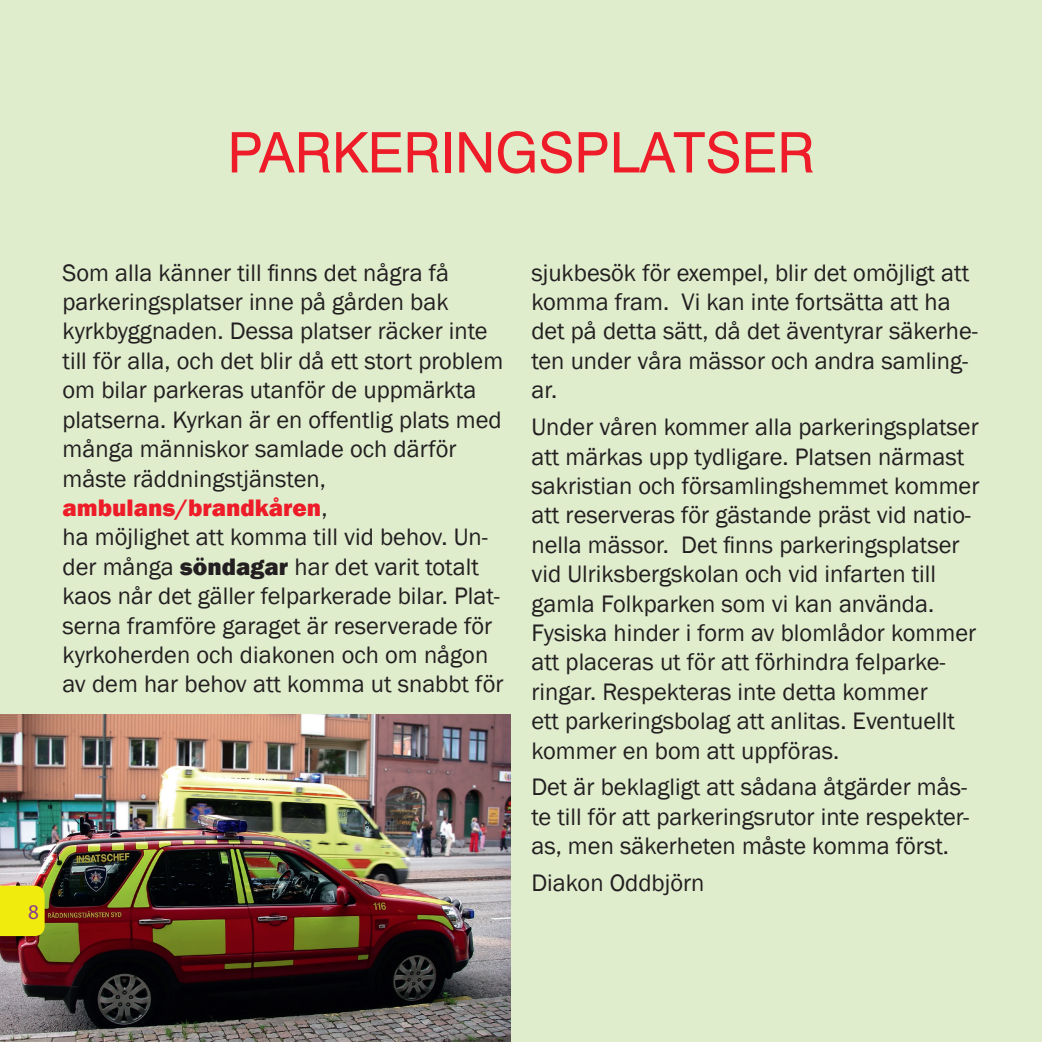
<style>
.page{position:relative;width:1042px;height:1042px;background:#dfedcd}
.page>*{position:absolute;margin:0;border:0;box-sizing:border-box;transform-origin:0 0}
.t1{font:56px "Swiss 721 BT";color:#ee1c28}
.t2{font:24.5px/29.4px "Franklin Gothic";color:#231f20}
.t3{font:21px "Myriad Pro";color:#893a90}
.s1{font-weight:800;color:#ee1c28}
.s2{font-weight:800}
</style>
<div class="page">
<img style="left:0;top:714px;width:510px;height:328px">
<div style="left:0;top:885px;width:45px;height:51px;background:#f0ea0d"></div>
<h1 class="t1" style="left:227px;top:118px;width:588px">PARKERINGSPLATSER</h1>
<p class="t3" style="left:28px;top:899px;width:12px">8</p>
<p class="t2" style="left:62px;top:258px;width:442px">Som alla känner till finns det några få parkeringsplatser inne på gården bak kyrkbyggnaden. Dessa platser räcker inte till för alla, och det blir då ett stort problem om bilar parkeras utanför de uppmärkta platserna. Kyrkan är en offentlig plats med många människor samlade och därför måste räddningstjänsten, <span class="s1">ambulans/brandkåren</span>,<br>ha möjlighet att komma till vid behov. Un&shy;der många <span class="s2">söndagar</span> har det varit totalt kaos når det gäller felparkerade bilar. Plat&shy;serna framföre garaget är reserverade för kyrkoherden och diakonen och om någon av dem har behov att komma ut snabbt för</p>
<p class="t2" style="left:531px;top:258px;width:448px">sjukbesök för exempel, blir det omöjligt att komma fram. Vi kan inte fortsätta att ha det på detta sätt, då det äventyrar säkerhe&shy;ten under våra mässor och andra samling&shy;ar.</p>
<p class="t2" style="left:531px;top:413px;width:449px">Under våren kommer alla parkeringsplatser att märkas upp tydligare. Platsen närmast sakristian och församlingshemmet kommer att reserveras för gästande präst vid natio&shy;nella mässor. Det finns parkeringsplatser vid Ulriksbergskolan och vid infarten till gamla Folkparken som vi kan använda.<br>Fysiska hinder i form av blomlådor kommer att placeras ut för att förhindra felparke&shy;ringar. Respekteras inte detta kommer<br>ett parkeringsbolag att anlitas. Eventuellt kommer en bom att uppföras.</p>
<p class="t2" style="left:531px;top:773px;width:439px;text-align:justify">Det är beklagligt att sådana åtgärder mås&shy;te till för att parkeringsrutor inte respekter&shy;as, men säkerheten måste komma först.</p>
<p class="t2" style="left:531px;top:869px;width:175px">Diakon Oddbjörn</p>
</div>
